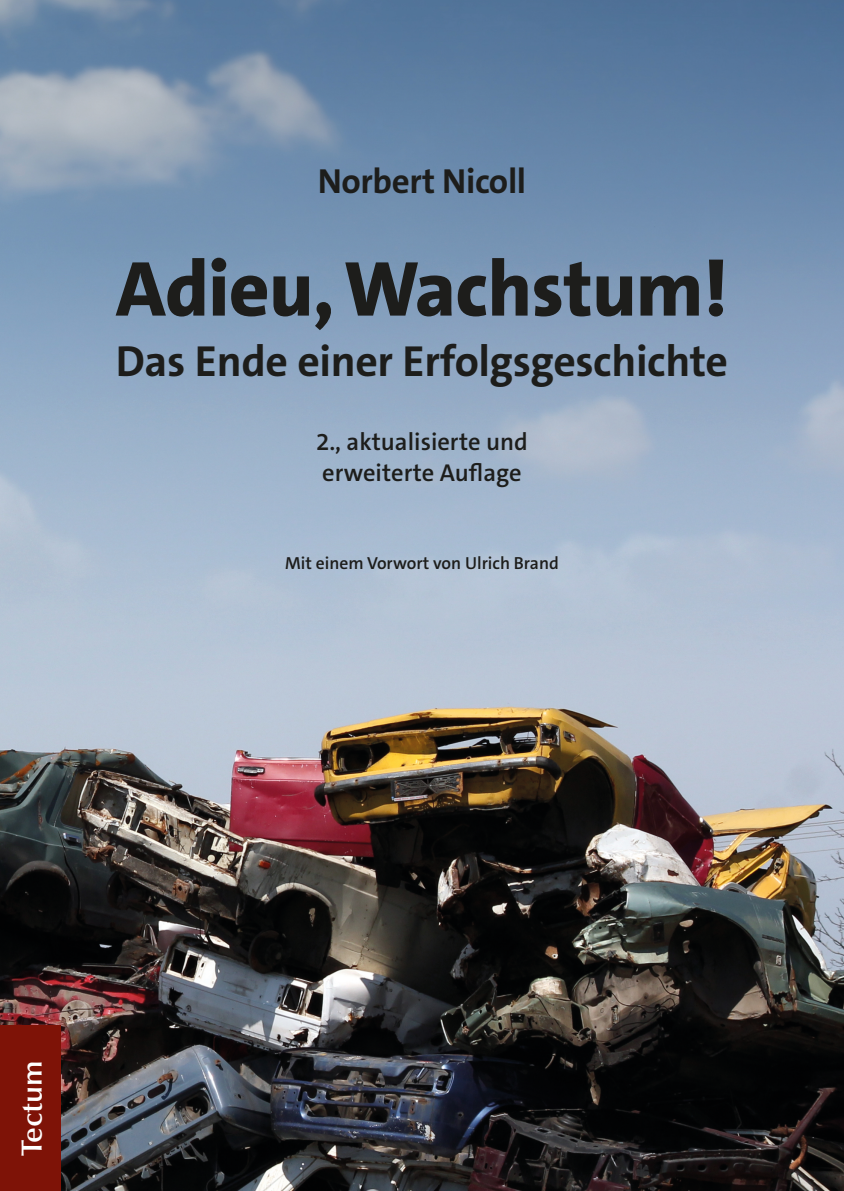
<style>
.page{position:relative;width:844px;height:1191px;background:#fff}
.page>*{position:absolute;margin:0;border:0;box-sizing:border-box;transform-origin:0 0}
.t1{font:800 78.75px "The Sans C5";letter-spacing:-.01em;color:#1d1d1b}
.t2{font:700 43.75px "The Sans C5";letter-spacing:-.01em;color:#1d1d1b}
.t3{font:700 35px "The Sans C5";letter-spacing:-.01em;color:#1d1d1b}
.t4{font:600 29.4px "Optima";color:#fff}
.t5{font:600 24.5px/31.5px "The Sans C5";color:#1d1d1b}
.t6{font:600 17.5px "The Sans C5";color:#1d1d1b}
</style>
<div class="page">
<img style="left:0;top:0;width:843px;height:1191px">
<div style="left:0;top:1025px;width:60px;height:166px;background:#7e1307"></div>
<h3 class="t3" style="left:317px;top:159px;width:210px">Norbert Nicoll</h3>
<h1 class="t1" style="left:116px;top:238px;width:613px">Adieu, Wachstum!</h1>
<h2 class="t2" style="left:116px;top:333px;width:613px">Das Ende einer Erfolgsgeschichte</h2>
<p class="t5" style="left:316px;top:426px;width:213px">2., aktualisierte und erweiterte Auflage</p>
<p class="t6" style="left:285px;top:551px;width:275px">Mit einem Vorwort von Ulrich Brand</p>
<p class="t4" style="left:15px;top:1156px;width:97px;rotate:-90deg">Tectum</p>
</div>
